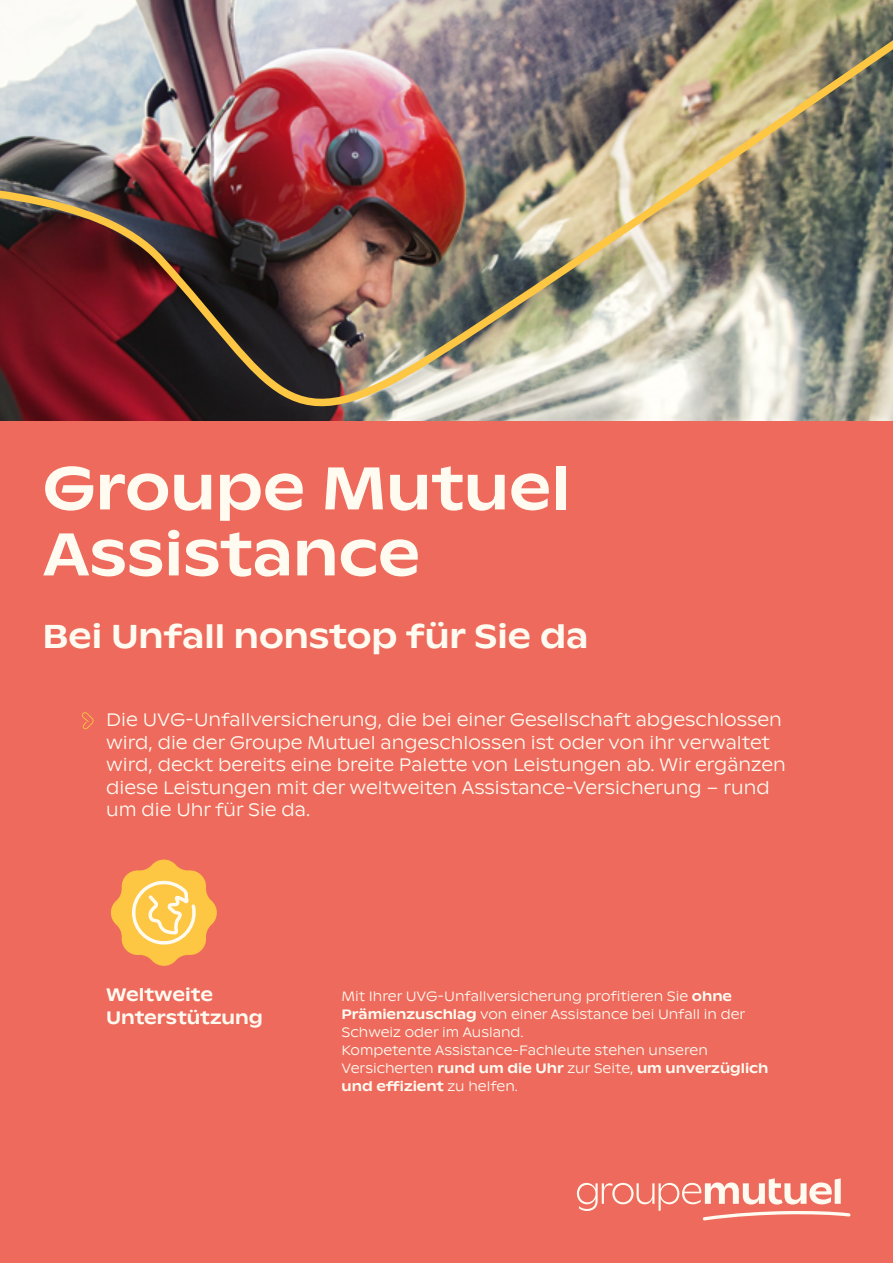
<style>
.page{position:relative;width:893px;height:1263px;background:#ed6a5c}
.page>*{position:absolute;margin:0;border:0;box-sizing:border-box;transform-origin:0 0}
.t1{font:500 60px/66px "ABC Ginto Nord";color:#fffbf1}
.t2{font:500 33px "ABC Ginto Nord";color:#fffbf1}
.t3{font:300 18px/22.5px "ABC Ginto Nord";color:#fffbf1}
.t4{font:500 18px/22.5px "ABC Ginto Nord";color:#fffbf1}
.t5{font:300 13.5px/18px "ABC Ginto Nord";color:#fffbf1}
.s1{font-weight:500}
</style>
<div class="page">
<svg style="left:577px;top:1178px;width:273px;height:42px"></svg>
<svg style="left:82px;top:712px;width:12px;height:17px"></svg>
<svg style="left:111px;top:859px;width:106px;height:107px"></svg>
<img style="left:0;top:3px;width:893px;height:418px">
<h1 class="t1" style="left:43px;top:455px;width:529px">Groupe Mutuel<br>Assistance</h1>
<h2 class="t2" style="left:43px;top:616px;width:547px">Bei Unfall nonstop für Sie da</h2>
<p class="t3" style="left:106px;top:709px;width:681px">Die UVG-Unfallversicherung, die bei einer Gesellschaft abgeschlossen wird, die der Groupe Mutuel angeschlossen ist oder von ihr verwaltet wird, deckt bereits eine breite Palette von Leistungen ab. Wir ergänzen diese Leistungen mit der weltweiten Assistance-Versicherung – rund um die Uhr für Sie da.</p>
<p class="t4" style="left:106px;top:983px;width:158px">Weltweite<br>Unterstützung</p>
<p class="t5" style="left:342px;top:987px;width:428px">Mit Ihrer UVG-Unfallversicherung profitieren Sie <span class="s1">ohne Prämienzuschlag</span> von einer Assistance bei Unfall in der Schweiz oder im Ausland.<br>Kompetente Assistance-Fachleute stehen unseren Versicherten <span class="s1">rund um die Uhr</span> zur Seite, <span class="s1">um unverzüglich und effizient</span> zu helfen.</p>
</div>
